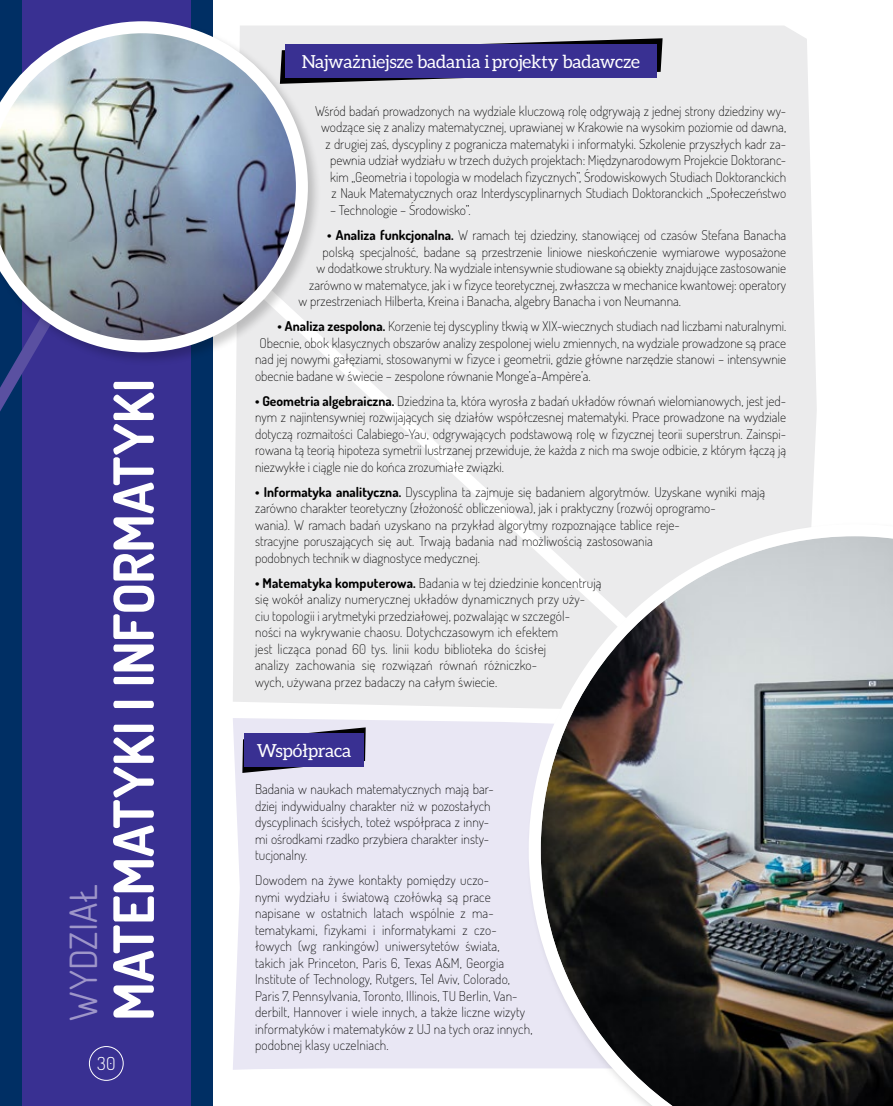
<style>
.page{position:relative;width:893px;height:1106px;background:#fff}
.page>*{position:absolute;margin:0;border:0;box-sizing:border-box;transform-origin:0 0}
.t1{font:700 55.5px "Dosis";color:#fff}
.t2{font:37.5px "Dosis";letter-spacing:.005em;color:#9e96c9}
.t3{font:18px "Aleo";letter-spacing:-.01em;color:#fff}
.t4{font:300 18px "Dosis";color:#fff}
.t5{font:200 13.5px/16.5px "Dosis";color:#000}
.s1{font-weight:700}
</style>
<div class="page">
<div style="left:0;top:0;width:213px;height:1106px;background:#393092"></div>
<div style="left:191px;top:0;width:22px;height:1106px;background:#002f64"></div>
<div style="left:0;top:0;width:21px;height:1106px;background:#002f64"></div>
<svg style="left:0;top:367px;width:26px;height:523px"></svg>
<div style="left:233px;top:854px;width:293px;height:215px;background:#e9e7f4"></div>
<div style="left:322px;top:26px;width:488px;height:142px;background:#ebebec"></div>
<div style="left:233px;top:168px;width:584px;height:686px;background:#ebebec"></div>
<div style="left:0;top:20px;width:322px;height:347px;background:#000;opacity:.2"></div>
<svg style="left:0;top:21px;width:308px;height:331px"></svg>
<img style="left:529px;top:524px;width:364px;height:582px">
<svg style="left:280px;top:37px;width:383px;height:48px"></svg>
<div style="left:286px;top:44px;width:371px;height:34px;background:#393092"></div>
<svg style="left:241px;top:727px;width:126px;height:46px"></svg>
<div style="left:244px;top:733px;width:120px;height:34px;background:#393092"></div>
<div style="left:89px;top:1046px;width:35px;height:34px;border:1px solid #fff;border-radius:50%"></div>
<h2 class="t2" style="left:59px;top:1020px;width:137px;rotate:-90deg">WYDZIAŁ</h2>
<h1 class="t1" style="left:98px;top:1020px;width:644px;rotate:-90deg">MATEMATYKI I INFORMATYKI</h1>
<h3 class="t4" style="left:97px;top:1051px;width:20px">30</h3>
<h3 class="t3" style="left:302px;top:52px;width:340px">Najważniejsze badania i projekty badawcze</h3>
<p class="t5" style="left:315px;top:102px;width:473px;text-align:right">Wśród badań prowadzonych na wydziale kluczową rolę odgrywają z jednej strony dziedziny wy&shy;wodzące się z analizy matematycznej, uprawianej w Krakowie na wysokim poziomie od dawna, z drugiej zaś, dyscypliny z pogranicza matematyki i informatyki. Szkolenie przyszłych kadr za&shy;pewnia udział wydziału w trzech dużych projektach: Międzynarodowym Projekcie Doktoranc&shy;kim „Geometria i topologia w modelach fizycznych”, Środowiskowych Studiach Doktoranckich<br>z Nauk Matematycznych oraz Interdyscyplinarnych Studiach Doktoranckich „Społeczeństwo</p>
<p class="t5" style="left:330px;top:201px;width:142px">– Technologie – Środowisko”.</p>
<p class="t5" style="left:327px;top:226px;width:461px"><span class="s1">• Analiza funkcjonalna.</span> W ramach tej dziedziny, stanowiącej od czasów Stefana Banacha</p>
<p class="t5" style="left:323px;top:243px;width:465px">polską specjalność, badane są przestrzenie liniowe nieskończenie wymiarowe wyposażone</p>
<p class="t5" style="left:317px;top:259px;width:471px">w dodatkowe struktury. Na wydziale intensywnie studiowane są obiekty znajdujące zastosowanie</p>
<p class="t5" style="left:309px;top:276px;width:479px">zarówno w matematyce, jak i w fizyce teoretycznej, zwłaszcza w mechanice kwantowej: operatory</p>
<p class="t5" style="left:299px;top:292px;width:384px">w przestrzeniach Hilberta, Kreina i Banacha, algebry Banacha i von Neumanna.</p>
<p class="t5" style="left:278px;top:317px;width:510px"><span class="s1">• Analiza zespolona.</span> Korzenie tej dyscypliny tkwią w XIX-wiecznych studiach nad liczbami naturalnymi.</p>
<p class="t5" style="left:260px;top:334px;width:528px">Obecnie, obok klasycznych obszarów analizy zespolonej wielu zmiennych, na wydziale prowadzone są prace</p>
<p class="t5" style="left:255px;top:350px;width:533px">nad jej nowymi gałęziami, stosowanymi w fizyce i geometrii, gdzie główne narzędzie stanowi – intensywnie</p>
<p class="t5" style="left:255px;top:367px;width:337px">obecnie badane w świecie – zespolone równanie Monge’a-Ampère’a.</p>
<p class="t5" style="left:255px;top:392px;width:533px;text-align:justify"><span class="s1">• Geometria algebraiczna.</span> Dziedzina ta, która wyrosła z badań układów równań wielomianowych, jest jed&shy;nym z najintensywniej rozwijających się działów współczesnej matematyki. Prace prowadzone na wydziale dotyczą rozmaitości Calabiego-Yau, odgrywających podstawową rolę w fizycznej teorii superstrun. Zainspi&shy;rowana tą teorią hipoteza symetrii lustrzanej przewiduje, że każda z nich ma swoje odbicie, z którym łączą ją niezwykłe i ciągle nie do końca zrozumiałe związki.</p>
<p class="t5" style="left:255px;top:483px;width:512px"><span class="s1">• Informatyka analityczna.</span> Dyscyplina ta zajmuje się badaniem algorytmów. Uzyskane wyniki mają zarówno charakter teoretyczny (złożoność obliczeniowa), jak i praktyczny (rozwój oprogramo-<br>wania). W ramach badań uzyskano na przykład algorytmy rozpoznające tablice reje-<br>stracyjne poruszających się aut. Trwają badania nad możliwością zastosowania<br>podobnych technik w diagnostyce medycznej.</p>
<p class="t5" style="left:255px;top:574px;width:348px"><span class="s1">• Matematyka komputerowa.</span> Badania w tej dziedzinie koncentrują się wokół analizy numerycznej układów dynamicznych przy uży&shy;ciu topologii i arytmetyki przedziałowej, pozwalając w szczegól-<br>ności na wykrywanie chaosu. Dotychczasowym ich efektem<br>jest licząca ponad 60 tys. linii kodu biblioteka do ścisłej<br>analizy zachowania się rozwiązań równań różniczko-<br>wych, używana przez badaczy na całym świecie.</p>
<h3 class="t3" style="left:257px;top:741px;width:96px">Współpraca</h3>
<p class="t5" style="left:255px;top:780px;width:240px">Badania w naukach matematycznych mają bar&shy;dziej indywidualny charakter niż w pozostałych dyscyplinach ścisłych, toteż współpraca z inny&shy;mi ośrodkami rzadko przybiera charakter insty&shy;tucjonalny.</p>
<p class="t5" style="left:255px;top:871px;width:279px">Dowodem na żywe kontakty pomiędzy uczo-<br>nymi wydziału i światową czołówką są prace napisane w ostatnich latach wspólnie z ma&shy;tematykami, fizykami i informatykami z czo&shy;łowych (wg rankingów) uniwersytetów świata, takich jak Princeton, Paris 6, Texas A&amp;M, Georgia Institute of Technology, Rutgers, Tel Aviv, Colorado, Paris 7, Pennsylvania, Toronto, Illinois, TU Berlin, Van&shy;derbilt, Hannover i wiele innych, a także liczne wizyty informatyków i matematyków z UJ na tych oraz innych, podobnej klasy uczelniach.</p>
</div>
